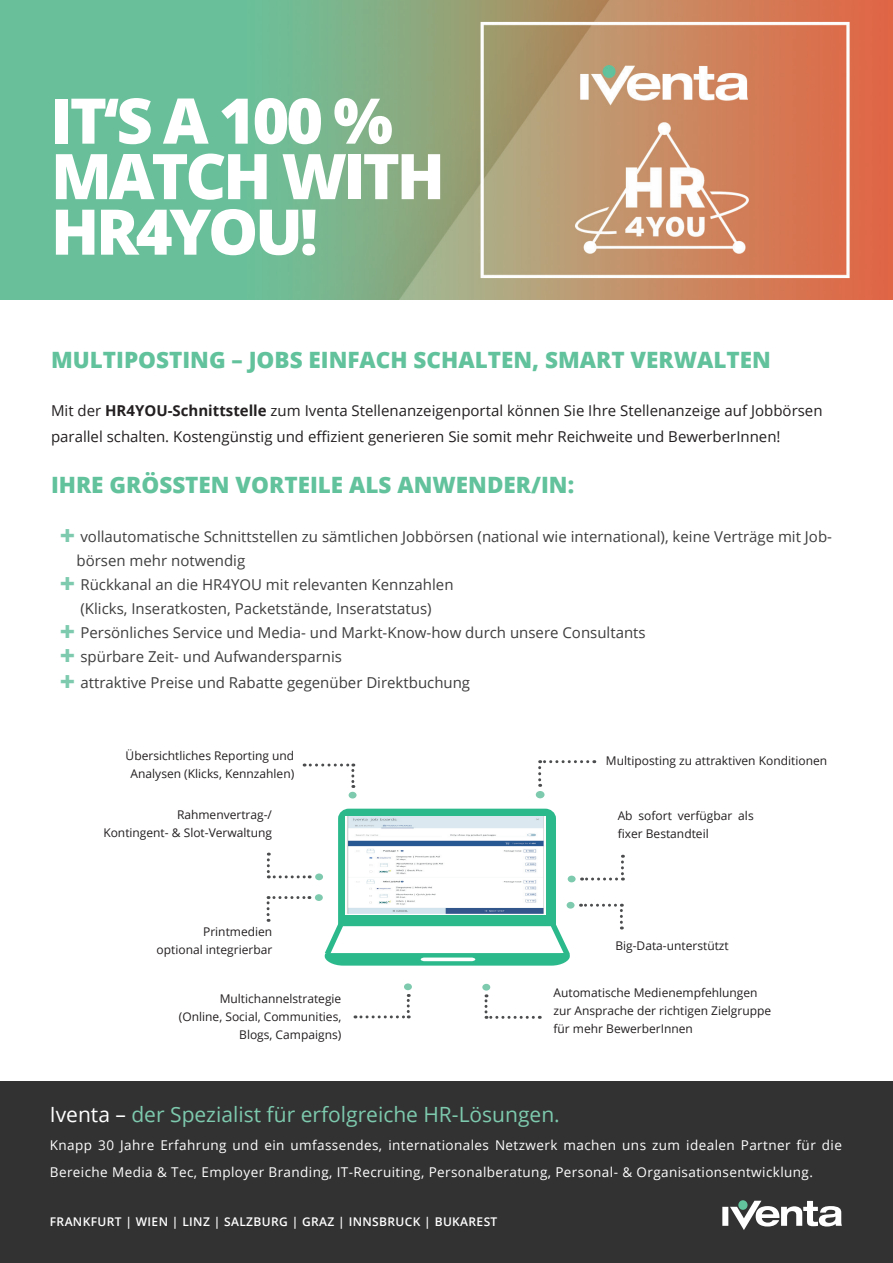
<style>
.page{position:relative;width:893px;height:1263px;background:#fff}
.page>*{position:absolute;margin:0;border:0;box-sizing:border-box;transform-origin:0 0}
.t1{font:800 63px/55.5px "Open Sans";letter-spacing:-.05em;color:#fff}
.t2{font:800 22.5px "Open Sans";color:#61c29c}
.t3{font:21px "Open Sans";color:#7dcaae}
.t4{font:15px/24px "Open Sans";color:#3e3e3f}
.t5{font:15px/25.5px "Open Sans";color:#231f20}
.t6{font:13.5px/27px "Open Sans";letter-spacing:.03em;color:#fff}
.t7{font:12px/18px "Open Sans";color:#231f20;text-align:right}
.t8{font:600 12px "Open Sans";letter-spacing:.03em;color:#fff}
.s1{font-weight:700}
.s2{color:#fff}
</style>
<div class="page">
<img style="left:0;top:0;width:893px;height:300px">
<div style="left:0;top:1081px;width:893px;height:182px;background:#333233"></div>
<svg style="left:722px;top:1201px;width:120px;height:29px"></svg>
<svg style="left:321px;top:808px;width:253px;height:158px"></svg>
<img style="left:346px;top:816px;width:200px;height:99px">
<div style="left:349px;top:792px;width:8px;height:6px;background:#7dcaae;border-radius:50%"></div>
<svg style="left:304px;top:763px;width:50px;height:25px"></svg>
<div style="left:315px;top:894px;width:8px;height:7px;background:#7dcaae;border-radius:50%"></div>
<svg style="left:267px;top:896px;width:43px;height:26px"></svg>
<div style="left:404px;top:983px;width:8px;height:7px;background:#7dcaae;border-radius:50%"></div>
<svg style="left:355px;top:994px;width:55px;height:24px"></svg>
<div style="left:482px;top:984px;width:8px;height:6px;background:#7dcaae;border-radius:50%"></div>
<svg style="left:484px;top:994px;width:49px;height:25px"></svg>
<div style="left:536px;top:791px;width:8px;height:7px;background:#7dcaae;border-radius:50%"></div>
<svg style="left:538px;top:760px;width:50px;height:27px"></svg>
<div style="left:567px;top:902px;width:8px;height:6px;background:#7dcaae;border-radius:50%"></div>
<svg style="left:580px;top:904px;width:43px;height:25px"></svg>
<div style="left:568px;top:876px;width:8px;height:6px;background:#7dcaae;border-radius:50%"></div>
<svg style="left:582px;top:855px;width:42px;height:25px"></svg>
<div style="left:315px;top:873px;width:8px;height:7px;background:#7dcaae;border-radius:50%"></div>
<svg style="left:267px;top:853px;width:43px;height:25px"></svg>
<h1 class="t1" style="left:51px;top:90px;width:395px">IT‘S A 100 %<br>MATCH WITH<br>HR4YOU!</h1>
<h2 class="t2" style="left:51px;top:343px;width:721px">MULTIPOSTING – JOBS EINFACH SCHALTEN, SMART VERWALTEN</h2>
<p class="t5" style="left:51px;top:398px;width:773px">Mit der <span class="s1">HR4YOU-Schnittstelle</span> zum Iventa Stellenanzeigenportal können Sie Ihre Stellenanzeige auf Jobbörsen parallel schalten. Kostengünstig und effizient generieren Sie somit mehr Reichweite und BewerberInnen!</p>
<h2 class="t2" style="left:51px;top:467px;width:525px">IHRE GRÖSSTEN VORTEILE ALS ANWENDER/IN:</h2>
<p class="t4" style="left:77px;top:524px;width:757px">vollautomatische Schnittstellen zu sämtlichen Jobbörsen (national wie international), keine Verträge mit Job&shy;börsen mehr notwendig<br>Rückkanal an die HR4YOU mit relevanten Kennzahlen<br>(Klicks, Inseratkosten, Packetstände, Inseratstatus)<br>Persönliches Service und Media- und Markt-Know-how durch unsere Consultants<br>spürbare Zeit- und Aufwandersparnis</p>
<p class="t4" style="left:80px;top:670px;width:391px">attraktive Preise und Rabatte gegenüber Direktbuchung</p>
<p class="t7" style="left:126px;top:747px;width:170px;text-align:center">Übersichtliches Reporting und<br>Analysen (Klicks, Kennzahlen)</p>
<p class="t7" style="left:606px;top:751px;width:223px">Multiposting zu attraktiven Konditionen</p>
<p class="t7" style="left:618px;top:806px;width:138px;text-align:left">Ab sofort verfügbar als fixer Bestandteil</p>
<p class="t7" style="left:103px;top:806px;width:170px">Rahmenvertrag-/<br>Kontingent- &amp; Slot-Verwaltung</p>
<p class="t7" style="left:157px;top:922px;width:117px">Printmedien optional integrierbar</p>
<p class="t7" style="left:179px;top:989px;width:164px">Multichannelstrategie (Online, Social, Communities,<br>Blogs, Campaigns)</p>
<p class="t7" style="left:615px;top:936px;width:115px">Big-Data-unterstützt</p>
<p class="t7" style="left:553px;top:983px;width:219px;text-align:left">Automatische Medienempfehlungen zur Ansprache der richtigen Zielgruppe für mehr BewerberInnen</p>
<h3 class="t3" style="left:50px;top:1100px;width:511px"><span class="s2">Iventa –</span> der Spezialist für erfolgreiche HR-Lösungen.</h3>
<p class="t6" style="left:50px;top:1131px;width:794px">Knapp 30 Jahre Erfahrung und ein umfassendes, internationales Netzwerk machen uns zum idealen Partner für die<br>Bereiche Media &amp; Tec, Employer Branding, IT-Recruiting, Personalberatung, Personal- &amp; Organisationsentwicklung.</p>
<p class="t8" style="left:50px;top:1213px;width:449px">FRANKFURT | WIEN | LINZ | SALZBURG | GRAZ | INNSBRUCK | BUKAREST</p>
</div>
